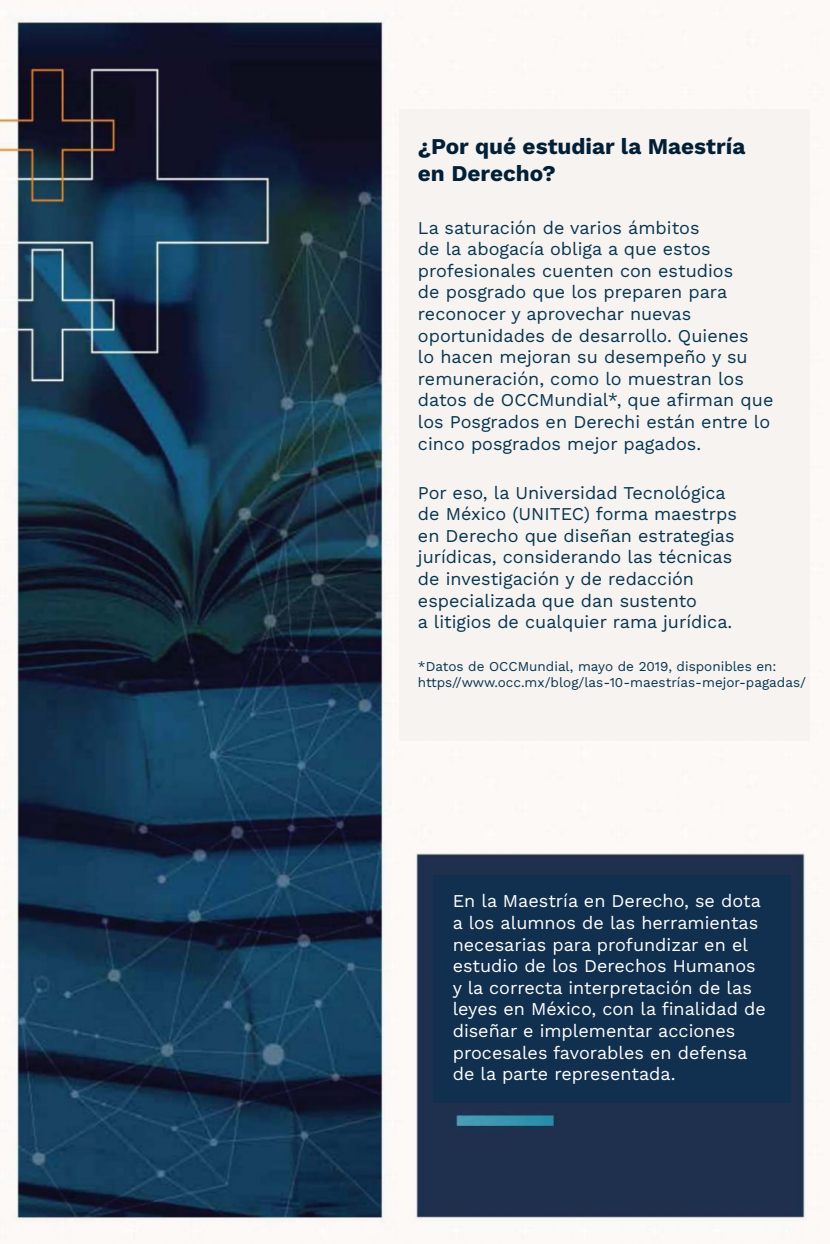
<style>
.page{position:relative;width:830px;height:1244px;background:#fff}
.page>*{position:absolute;margin:0;border:0;box-sizing:border-box;transform-origin:0 0}
.t1{font:700 22.5px/27px "Work Sans";color:#012037}
.t2{font:18px/21.6px "Work Sans";color:#073550}
.t3{font:18px/21.6px "Work Sans";color:#fff}
.t4{font:13.5px/16.2px "Work Sans";color:#073550}
</style>
<div class="page">
<img style="left:0;top:6px;width:824px;height:1233px">
<div style="left:398px;top:109px;width:411px;height:632px;background:#f7f3f0"></div>
<div style="left:433px;top:875px;width:357px;height:227px;background:#11304f"></div>
<p class="t1" style="left:418px;top:132px;width:329px">¿Por qué estudiar la Maestría en Derecho?</p>
<p class="t2" style="left:418px;top:216px;width:357px">La saturación de varios ámbitos<br>de la abogacía obliga a que estos profesionales cuenten con estudios<br>de posgrado que los preparen para reconocer y aprovechar nuevas oportunidades de desarrollo. Quienes<br>lo hacen mejoran su desempeño y su remuneración, como lo muestran los datos de OCCMundial*, que afirman que los Posgrados en Derechi están entre lo cinco posgrados mejor pagados.</p>
<p class="t2" style="left:418px;top:481px;width:320px">Por eso, la Universidad Tecnológica de México (UNITEC) forma maestrps en Derecho que diseñan estrategias jurídicas, considerando las técnicas de investigación y de redacción especializada que dan sustento<br>a litigios de cualquier rama jurídica.</p>
<p class="t4" style="left:418px;top:657px;width:389px">*Datos de OCCMundial, mayo de 2019, disponibles en: https//www.occ.mx/blog/las-10-maestrías-mejor-pagadas/</p>
<p class="t3" style="left:452px;top:889px;width:314px">En la Maestría en Derecho, se dota a los alumnos de las herramientas necesarias para profundizar en el estudio de los Derechos Humanos y la correcta interpretación de las leyes en México, con la finalidad de diseñar e implementar acciones procesales favorables en defensa de la parte representada.</p>
</div>
